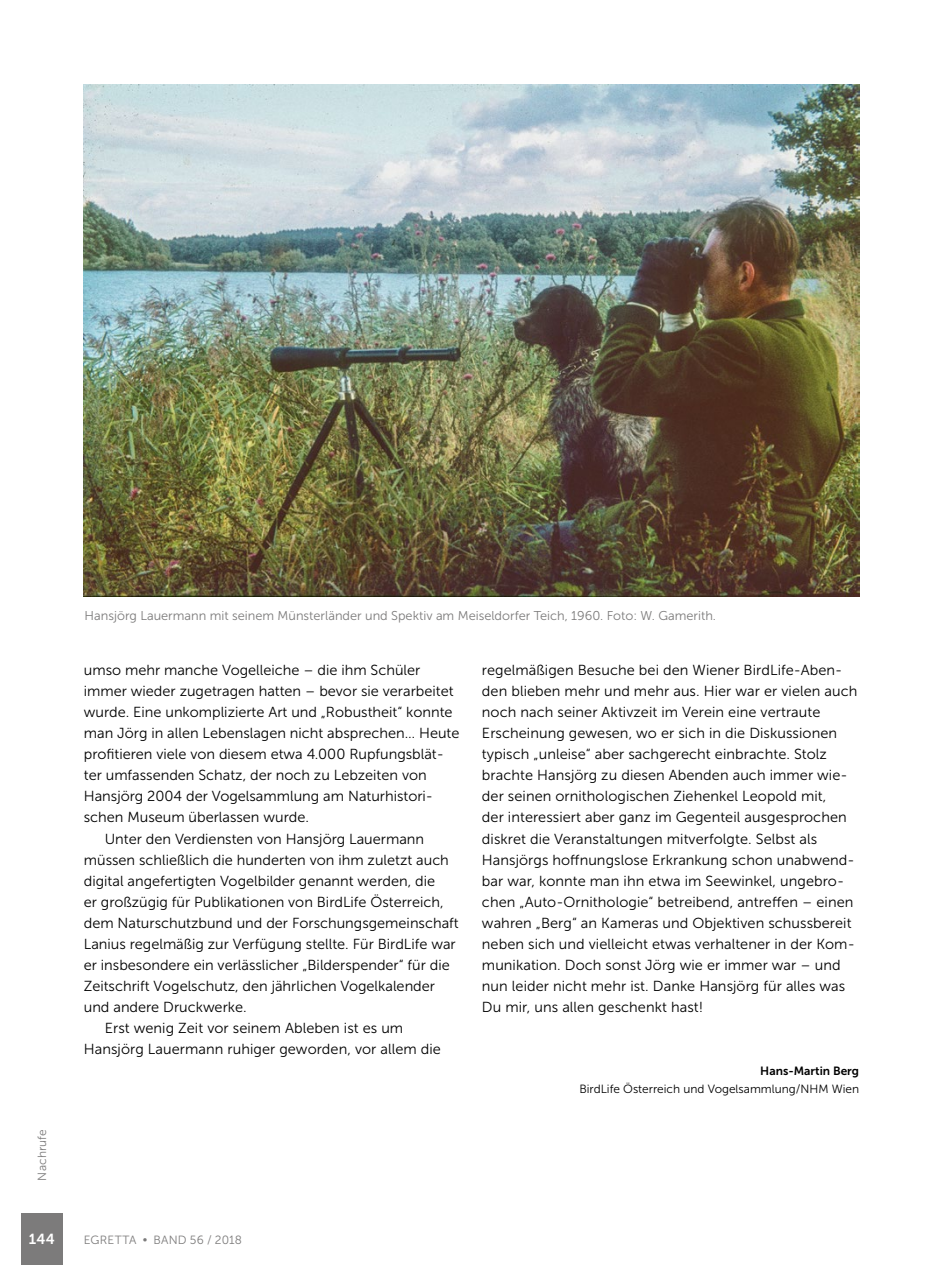
<style>
.page{position:relative;width:943px;height:1265px;background:#fff}
.page>*{position:absolute;margin:0;border:0;box-sizing:border-box;transform-origin:0 0}
.t1{font:14.53px/21px "Museo Sans 300";color:#000}
.t2{font:14.53px "Museo Sans 700";color:#fff}
.t3{font:12.78px "Museo Sans 300";color:#7c7b7b}
.t4{font:11.9px "Museo Sans 300";color:#000}
.t5{font:11.9px "Museo Sans 300";letter-spacing:.015em;color:#7c7b7b}
.t6{font:11.9px "Museo Sans 700";color:#000}
</style>
<div class="page">
<img style="left:84px;top:85px;width:775px;height:512px">
<div style="left:21px;top:1213px;width:42px;height:52px;background:#7c7b7b"></div>
<p class="t3" style="left:85px;top:608px;width:633px">Hansjörg Lauermann mit seinem Münsterländer und Spektiv am Meiseldorfer Teich, 1960. Foto: W. Gamerith.</p>
<p class="t5" style="left:36px;top:1181px;width:53px;rotate:-90deg">Nachrufe</p>
<p class="t1" style="left:84px;top:659px;width:338px">umso mehr manche Vogelleiche – die ihm Schüler</p>
<p class="t1" style="left:84px;top:681px;width:371px">immer wieder zugetragen hatten – bevor sie verarbeitet</p>
<p class="t1" style="left:84px;top:702px;width:370px">wurde. Eine unkomplizierte Art und „Robustheit“ konnte</p>
<p class="t1" style="left:84px;top:723px;width:377px">man Jörg in allen Lebenslagen nicht absprechen… Heute</p>
<p class="t1" style="left:84px;top:744px;width:361px">profitieren viele von diesem etwa 4.000 Rupfungsblät-</p>
<p class="t1" style="left:84px;top:765px;width:344px">ter umfassenden Schatz, der noch zu Lebzeiten von</p>
<p class="t1" style="left:84px;top:786px;width:351px">Hansjörg 2004 der Vogelsammlung am Naturhistori-</p>
<p class="t1" style="left:84px;top:807px;width:227px">schen Museum überlassen wurde.</p>
<p class="t1" style="left:105px;top:828px;width:321px">Unter den Verdiensten von Hansjörg Lauermann</p>
<p class="t1" style="left:84px;top:849px;width:366px">müssen schließlich die hunderten von ihm zuletzt auch</p>
<p class="t1" style="left:84px;top:870px;width:353px">digital angefertigten Vogelbilder genannt werden, die</p>
<p class="t1" style="left:84px;top:891px;width:361px">er großzügig für Publikationen von BirdLife Österreich,</p>
<p class="t1" style="left:84px;top:912px;width:376px">dem Naturschutzbund und der Forschungsgemeinschaft</p>
<p class="t1" style="left:84px;top:934px;width:373px">Lanius regelmäßig zur Verfügung stellte. Für BirdLife war</p>
<p class="t1" style="left:84px;top:955px;width:367px">er insbesondere ein verlässlicher „Bilderspender“ für die</p>
<p class="t1" style="left:84px;top:976px;width:353px">Zeitschrift Vogelschutz, den jährlichen Vogelkalender</p>
<p class="t1" style="left:84px;top:997px;width:164px">und andere Druckwerke.</p>
<p class="t1" style="left:105px;top:1018px;width:300px">Erst wenig Zeit vor seinem Ableben ist es um</p>
<p class="t1" style="left:84px;top:1039px;width:359px">Hansjörg Lauermann ruhiger geworden, vor allem die</p>
<p class="t2" style="left:29px;top:1231px;width:27px">144</p>
<p class="t5" style="left:84px;top:1234px;width:160px">EGRETTA • BAND 56 / 2018</p>
<p class="t1" style="left:482px;top:659px;width:377px">regelmäßigen Besuche bei den Wiener BirdLife-Aben&shy;den blieben mehr und mehr aus. Hier war er vielen auch noch nach seiner Aktivzeit im Verein eine vertraute Erscheinung gewesen, wo er sich in die Diskussionen typisch „unleise“ aber sachgerecht einbrachte. Stolz brachte Hansjörg zu diesen Abenden auch immer wie&shy;der seinen ornithologischen Ziehenkel Leopold mit,<br>der interessiert aber ganz im Gegenteil ausgesprochen diskret die Veranstaltungen mitverfolgte. Selbst als Hansjörgs hoffnungslose Erkrankung schon unabwend&shy;bar war, konnte man ihn etwa im Seewinkel, ungebro&shy;chen „Auto-Ornithologie“ betreibend, antreffen – einen wahren „Berg“ an Kameras und Objektiven schussbereit neben sich und vielleicht etwas verhaltener in der Kom&shy;munikation. Doch sonst Jörg wie er immer war – und nun leider nicht mehr ist. Danke Hansjörg für alles was Du mir, uns allen geschenkt hast!</p>
<p class="t6" style="left:760px;top:1065px;width:100px">Hans-Martin Berg</p>
<p class="t4" style="left:579px;top:1082px;width:281px">BirdLife Österreich und Vogelsammlung/NHM Wien</p>
</div>
